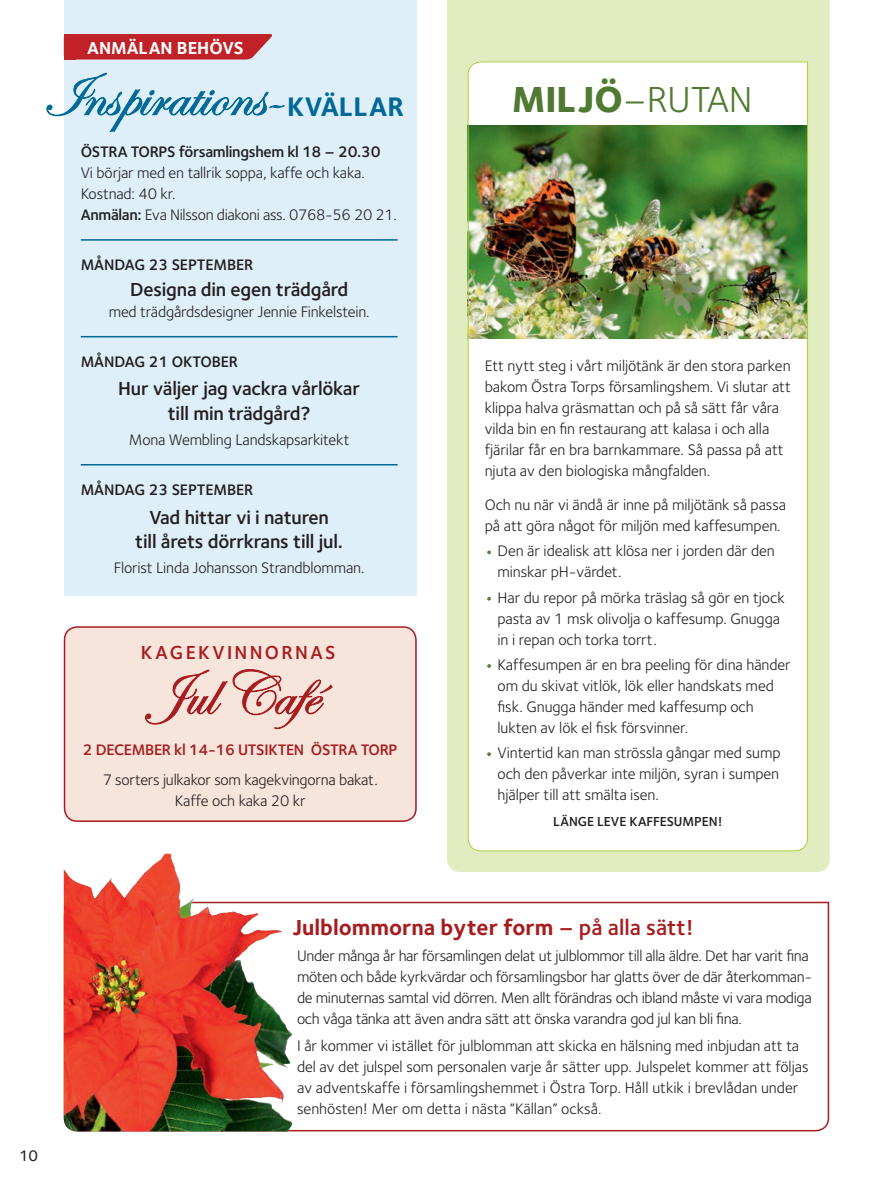
<style>
.page{position:relative;width:893px;height:1191px;background:#fff}
.page>*{position:absolute;margin:0;border:0;box-sizing:border-box;transform-origin:0 0}
.t1{font:63px "Edwardian Script ITC";color:#006997}
.t2{font:63px "Edwardian Script ITC";color:#a61c1f}
.t3{font:37.5px "Foundry Sterling";color:#507931}
.t4{font:700 27.75px "Foundry Sterling";color:#006997}
.t5{font:700 22.5px "Foundry Sterling";color:#a61c1f}
.t6{font:600 19.5px/24px "Foundry Sterling";letter-spacing:-.01em;color:#231f20;text-align:center}
.t7{font:600 19.5px "Foundry Sterling";letter-spacing:.12em;color:#a61c1f}
.t8{font:700 18px "Foundry Sterling";color:#fff}
.t9{font:15.75px/21px "Foundry Sterling";letter-spacing:-.005em;color:#231f20}
.t10{font:600 15.75px "Foundry Sterling";letter-spacing:-.01em;color:#231f20}
.t11{font:600 15.75px "Foundry Sterling";letter-spacing:-.02em;color:#a61c1f}
.t12{font:500 15.75px "Foundry Sterling";color:#231f20}
.t13{font:600 13.5px "Foundry Sterling";letter-spacing:-.005em;color:#231f20}
.s1{font-size:64.5px}
.s2{font-weight:600}
.s3{font-weight:800}
.s4{color:#507931}
</style>
<div class="page">
<hr style="left:892px;top:0;width:1px;height:1191px;background:#e7ebdd">
<div style="left:447px;top:0;width:383px;height:872px;background:#e1edc1"></div>
<div style="left:64px;top:0;width:353px;height:595px;background:#deeff9"></div>
<hr style="left:81px;top:239px;width:317px;height:2px;background:#006997">
<hr style="left:81px;top:336px;width:317px;height:1px;background:#006997">
<hr style="left:81px;top:464px;width:317px;height:1px;background:#006997">
<svg style="left:46px;top:73px;width:239px;height:60px"></svg>
<svg style="left:75px;top:34px;width:197px;height:26px;background:#c12f36"></svg>
<div style="left:64px;top:34px;width:11px;height:26px;background:#c02228"></div>
<svg style="left:63px;top:901px;width:767px;height:231px"></svg>
<div style="left:65px;top:627px;width:351px;height:194px;background:#f7e4db;border-radius:13px"></div>
<div style="left:64px;top:626px;width:353px;height:196px;border:2px solid #a61c1f;border-radius:13px"></div>
<svg style="left:145px;top:669px;width:188px;height:60px"></svg>
<svg style="left:172px;top:893px;width:18px;height:17px"></svg>
<img style="left:129px;top:854px;width:36px;height:37px">
<img style="left:467px;top:61px;width:341px;height:790px">
<p class="t8" style="left:87px;top:35px;width:158px">ANMÄLAN BEHÖVS</p>
<h1 class="t1" style="left:43px;top:61px;width:243px">Inspirations<span class="s1">-</span></h1>
<h3 class="t4" style="left:287px;top:87px;width:118px">KVÄLLAR</h3>
<p class="t10" style="left:81px;top:140px;width:301px">ÖSTRA TORPS församlingshem kl 18 – 20.30</p>
<p class="t9" style="left:81px;top:162px;width:318px">Vi börjar med en tallrik soppa, kaffe och kaka.<br>Kostnad: 40 kr.<br><span class="s2">Anmälan:</span> Eva Nilsson diakoni ass. 0768-56 20 21.</p>
<p class="t10" style="left:81px;top:254px;width:174px">MÅNDAG 23 SEPTEMBER</p>
<p class="t6" style="left:130px;top:277px;width:220px">Designa din egen trädgård</p>
<p class="t9" style="left:109px;top:300px;width:262px">med trädgårdsdesigner Jennie Finkelstein.</p>
<p class="t10" style="left:81px;top:351px;width:159px">MÅNDAG 21 OKTOBER</p>
<p class="t6" style="left:118px;top:376px;width:244px">Hur väljer jag vackra vårlökar till min trädgård?</p>
<p class="t9" style="left:129px;top:428px;width:222px">Mona Wembling Landskapsarkitekt</p>
<p class="t10" style="left:81px;top:479px;width:174px">MÅNDAG 23 SEPTEMBER</p>
<p class="t6" style="left:135px;top:504px;width:209px">Vad hittar vi i naturen<br>till årets dörrkrans till jul.</p>
<p class="t9" style="left:114px;top:556px;width:252px">Florist Linda Johansson Strandblomman.</p>
<p class="t7" style="left:141px;top:638px;width:196px">KAGEKVINNORNAS</p>
<h1 class="t2" style="left:150px;top:659px;width:191px">Jul Café</h1>
<p class="t11" style="left:83px;top:739px;width:316px">2 DECEMBER kl 14-16 UTSIKTEN ÖSTRA TORP</p>
<p class="t9" style="left:103px;top:768px;width:277px;text-align:center">7 sorters julkakor som kagekvingorna bakat.<br>Kaffe och kaka 20 kr</p>
<h2 class="t3" style="left:512px;top:73px;width:242px"><span class="s3">MILJÖ</span>–RUTAN</h2>
<p class="t9" style="left:485px;top:355px;width:308px">Ett nytt steg i vårt miljötänk är den stora parken bakom Östra Torps församlingshem. Vi slutar att klippa halva gräsmattan och på så sätt får våra vilda bin en fin restaurang att kalasa i och alla fjärilar får en bra barnkammare. Så passa på att njuta av den biologiska mångfalden.</p>
<p class="t9" style="left:485px;top:494px;width:303px">Och nu när vi ändå är inne på miljötänk så passa på att göra något för miljön med kaffesumpen.</p>
<p class="t9" style="left:497px;top:540px;width:279px;text-indent:-13px"><span class="s4">•</span> Den är idealisk att klösa ner i jorden där den minskar pH-värdet.</p>
<p class="t9" style="left:497px;top:586px;width:289px;text-indent:-13px"><span class="s4">•</span> Har du repor på mörka träslag så gör en tjock pasta av 1 msk olivolja o kaffesump. Gnugga in i repan och torka torrt.</p>
<p class="t9" style="left:497px;top:653px;width:295px;text-indent:-13px"><span class="s4">•</span> Kaffesumpen är en bra peeling för dina händer om du skivat vitlök, lök eller handskats med fisk. Gnugga händer med kaffesump och lukten av lök el fisk försvinner.</p>
<p class="t9" style="left:497px;top:742px;width:285px;text-align:justify;text-indent:-13px"><span class="s4">•</span> Vintertid kan man strössla gångar med sump och den påverkar inte miljön, syran i sumpen hjälper till att smälta isen.</p>
<p class="t13" style="left:553px;top:811px;width:171px">LÄNGE LEVE KAFFESUMPEN!</p>
<p class="t12" style="left:19px;top:1144px;width:21px">10</p>
<h3 class="t5" style="left:293px;top:912px;width:403px">Julblommorna byter form <span class="s2">– på alla sätt!</span></h3>
<p class="t9" style="left:297px;top:944px;width:517px">Under många år har församlingen delat ut julblommor till alla äldre. Det har varit fina möten och både kyrkvärdar och församlingsbor har glatts över de där återkomman&shy;de minuternas samtal vid dörren. Men allt förändras och ibland måste vi vara modiga och våga tänka att även andra sätt att önska varandra god jul kan bli fina.</p>
<p class="t9" style="left:297px;top:1034px;width:513px">I år kommer vi istället för julblomman att skicka en hälsning med inbjudan att ta del av det julspel som personalen varje år sätter upp. Julspelet kommer att följas av adventskaffe i församlingshemmet i Östra Torp. Håll utkik i brevlådan under senhösten! Mer om detta i nästa ”Källan” också.</p>
</div>
